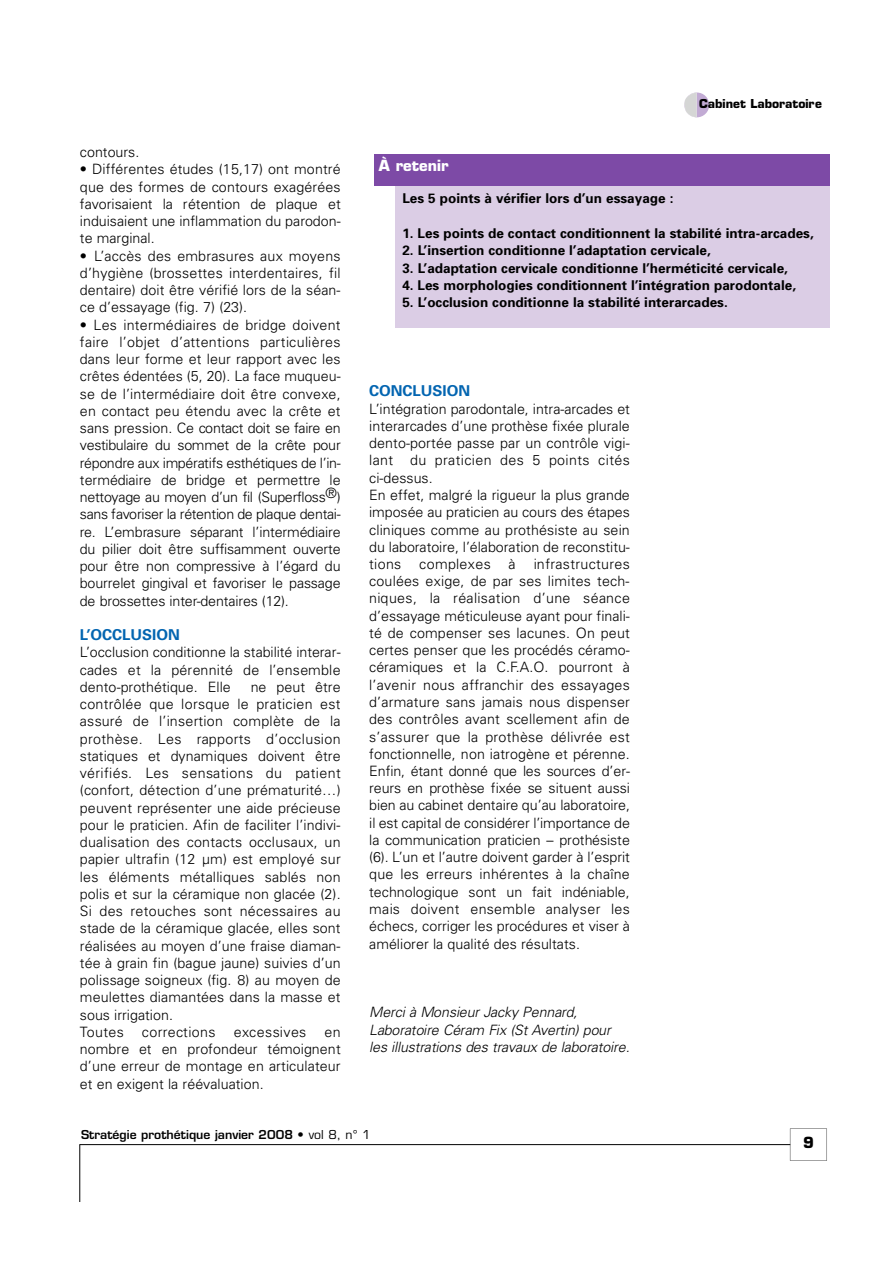
<style>
.page{position:relative;width:893px;height:1263px;background:#fff}
.page>*{position:absolute;margin:0;border:0;box-sizing:border-box;transform-origin:0 0}
.t1{font:700 15px "Univers";color:#0365b1}
.t2{font:700 15px "Eurostile";color:#fff}
.t3{font:700 15px "Eurostile";color:#000}
.t4{font:300 14.25px/17.2px "Univers";letter-spacing:.005em;color:#000;text-align:justify}
.t5{font:italic 300 14.25px/17.2px "Univers";color:#000}
.t6{font:300 14.25px "Univers";letter-spacing:.025em;color:#000}
.t7{font:700 13.5px "Univers";color:#000}
.t8{font:600 12px "Eurostile";color:#000}
.t9{font:700 12px "Eurostile";color:#000}
.s1{font-weight:400}
</style>
<div class="page">
<svg style="left:684px;top:93px;width:25px;height:24px"></svg>
<svg style="left:789px;top:1129px;width:38px;height:32px"></svg>
<hr style="left:80px;top:1144px;width:710px;height:1px;background:#000">
<hr style="left:79px;top:1144px;width:1px;height:57px;background:#000">
<div style="left:395px;top:185px;width:434px;height:143px;background:#dbcde5"></div>
<div style="left:374px;top:155px;width:455px;height:31px;background:#7d4aa6"></div>
<p class="t4" style="left:80px;top:145px;width:61px">contours.</p>
<p class="t4" style="left:80px;top:162px;width:262px">• Différentes études (15,17) ont montré que des formes de contours exagérées favorisaient la rétention de plaque et induisaient une inflammation du parodon&shy;te marginal.</p>
<p class="t4" style="left:80px;top:248px;width:262px">• L’accès des embrasures aux moyens d’hygiène (brossettes interdentaires, fil dentaire) doit être vérifié lors de la séan&shy;ce d’essayage (fig. 7) (23).</p>
<p class="t4" style="left:80px;top:317px;width:262px">• Les intermédiaires de bridge doivent faire l’objet d’attentions particulières dans leur forme et leur rapport avec les crêtes édentées (5, 20). La face muqueu&shy;se de l’intermédiaire doit être convexe, en contact peu étendu avec la crête et sans pression. Ce contact doit se faire en vestibulaire du sommet de la crête pour répondre aux impératifs esthétiques de l’in&shy;termédiaire de bridge et permettre le nettoyage au moyen d’un fil (Superfloss®) sans favoriser la rétention de plaque dentai&shy;re. L’embrasure séparant l’intermédiaire du pilier doit être suffisamment ouverte pour être non compressive à l’égard du bourrelet gingival et favoriser le passage de brossettes inter-dentaires (12).</p>
<p class="t1" style="left:80px;top:629px;width:101px">L’OCCLUSION</p>
<p class="t4" style="left:80px;top:645px;width:262px">L’occlusion conditionne la stabilité interar&shy;cades et la pérennité de l’ensemble dento-prothétique. Elle</p>
<p class="t4" style="left:80px;top:680px;width:262px;text-align:left;text-indent:171px">ne peut être contrôlée que lorsque le praticien est assuré de l’insertion complète de la prothèse. Les rapports d’occlusion statiques et dynamiques doivent être vérifiés. Les sensations du patient (confort, détection d’une prématurité…) peuvent représenter une aide précieuse pour le praticien. Afin de faciliter l’indivi&shy;dualisation des contacts occlusaux, un papier ultrafin (12 µm) est employé sur les éléments métalliques sablés non polis et sur la céramique non glacée (2).<br>Si des retouches sont nécessaires au stade de la céramique glacée, elles sont réalisées au moyen d’une fraise diaman&shy;tée à grain fin (bague jaune) suivies d’un polissage soigneux (fig. 8) au moyen de meulettes diamantées dans la masse et sous irrigation.<br>Toutes</p>
<p class="t6" style="left:142px;top:1027px;width:75px">corrections</p>
<p class="t6" style="left:234px;top:1027px;width:74px">excessives</p>
<p class="t4" style="left:80px;top:1024px;width:262px;text-indent:244px">en nombre et en profondeur témoignent d’une erreur de montage en articulateur et en exigent la réévaluation.</p>
<p class="t2" style="left:379px;top:159px;width:71px">À retenir</p>
<p class="t9" style="left:699px;top:99px;width:124px">Cabinet Laboratoire</p>
<p class="t7" style="left:402px;top:194px;width:273px">Les 5 points à vérifier lors d’un essayage :</p>
<p class="t7" style="left:402px;top:228px;width:413px">1. Les points de contact conditionnent la stabilité intra-arcades,</p>
<p class="t7" style="left:402px;top:245px;width:310px">2. L’insertion conditionne l’adaptation cervicale,</p>
<p class="t7" style="left:402px;top:263px;width:387px">3. L’adaptation cervicale conditionne l’herméticité cervicale,</p>
<p class="t7" style="left:402px;top:280px;width:395px">4. Les morphologies conditionnent l’intégration parodontale,</p>
<p class="t7" style="left:402px;top:297px;width:327px">5. L’occlusion conditionne la stabilité interarcades.</p>
<p class="t1" style="left:369px;top:386px;width:102px">CONCLUSION</p>
<p class="t4" style="left:369px;top:401px;width:262px;text-align:left">L’intégration parodontale, intra-arcades et interarcades d’une prothèse fixée plurale dento-portée passe par un contrôle vigi&shy;lant du praticien des 5 points cités ci-dessus.<br>En effet, malgré la rigueur la plus grande imposée au praticien au cours des étapes cliniques comme au prothésiste au sein du laboratoire, l’élaboration de reconstitu&shy;tions</p>
<p class="t4" style="left:369px;top:556px;width:262px;text-indent:165px">infrastructures coulées exige, de par ses limites tech&shy;niques, la réalisation d’une séance d’essayage méticuleuse ayant pour finali&shy;té de compenser ses lacunes. On peut certes penser que les procédés céramo&shy;céramiques et la C.F.A.O. pourront à l’avenir nous affranchir des essayages d’armature sans jamais nous dispenser des contrôles avant scellement afin de s’assurer que la prothèse délivrée est fonctionnelle, non iatrogène et pérenne.<br>Enfin, étant donné que les sources d’er&shy;reurs en prothèse fixée se situent aussi bien au cabinet dentaire qu’au laboratoire, il est capital de considérer l’importance de la communication praticien – prothésiste (6 ). L’un et l’autre doivent garder à l’esprit que les erreurs inhérentes à la chaîne technologique sont un fait indéniable, mais doivent ensemble analyser les échecs, corriger les procédures et viser à améliorer la qualité des résultats.</p>
<p class="t6" style="left:419px;top:559px;width:98px">complexes à</p>
<p class="t5" style="left:369px;top:1005px;width:262px">Merci à Monsieur Jacky Pennard,<br>Laboratoire Céram Fix (St Avertin) pour les illustrations des travaux de laboratoire.</p>
<p class="t8" style="left:81px;top:1130px;width:291px">Stratégie prothétique janvier 2008 • <span class="s1">vol 8, n° 1</span></p>
<p class="t3" style="left:803px;top:1136px;width:12px">9</p>
</div>
